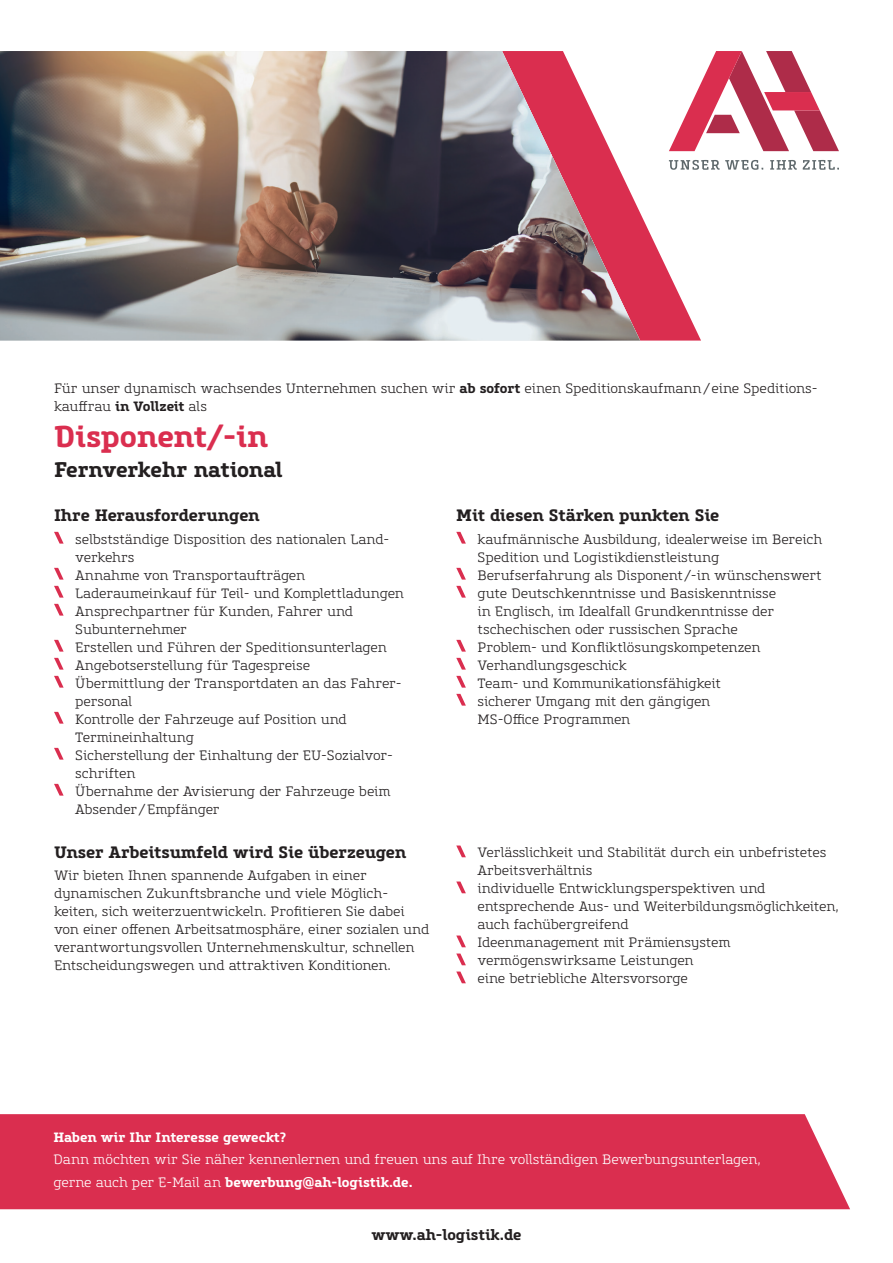
<style>
.page{position:relative;width:893px;height:1263px;background:#fff}
.page>*{position:absolute;margin:0;border:0;box-sizing:border-box;transform-origin:0 0}
.t1{font:700 30px "Core Slab M65";letter-spacing:-.005em;color:#da2e4f}
.t2{font:700 21px "Core Slab M65";letter-spacing:-.015em;color:#231f20}
.t3{font:700 16.5px "Core Slab M65";letter-spacing:-.01em;color:#231f20}
.t4{font:700 15px "Core Slab M65";color:#231f20}
.t5{font:300 13.5px/18px "Core Slab M35";letter-spacing:-.01em;color:#231f20}
.t6{font:300 13.5px "Core Slab M35";letter-spacing:-.015em;color:#fff}
.t7{font:700 13.5px "Core Slab M65";color:#fff}
.s1{font-family:"Core Slab M65";font-weight:700}
.s2{font-family:"Core Slab M35";font-weight:300}
</style>
<div class="page">
<div style="left:0;top:1114px;width:850px;height:95px;background:#da2e4f"></div>
<svg style="left:54px;top:532px;width:10px;height:12px"></svg>
<svg style="left:54px;top:568px;width:10px;height:12px"></svg>
<svg style="left:54px;top:586px;width:10px;height:12px"></svg>
<svg style="left:54px;top:604px;width:10px;height:12px"></svg>
<svg style="left:54px;top:640px;width:10px;height:12px"></svg>
<svg style="left:54px;top:658px;width:10px;height:12px"></svg>
<svg style="left:54px;top:676px;width:10px;height:12px"></svg>
<svg style="left:54px;top:712px;width:10px;height:12px"></svg>
<svg style="left:54px;top:748px;width:10px;height:12px"></svg>
<svg style="left:54px;top:784px;width:10px;height:12px"></svg>
<svg style="left:456px;top:845px;width:10px;height:12px"></svg>
<svg style="left:456px;top:881px;width:10px;height:12px"></svg>
<svg style="left:456px;top:935px;width:10px;height:12px"></svg>
<svg style="left:456px;top:953px;width:10px;height:12px"></svg>
<svg style="left:456px;top:971px;width:10px;height:12px"></svg>
<svg style="left:456px;top:532px;width:10px;height:12px"></svg>
<svg style="left:456px;top:568px;width:10px;height:12px"></svg>
<svg style="left:456px;top:586px;width:10px;height:12px"></svg>
<svg style="left:456px;top:640px;width:10px;height:12px"></svg>
<svg style="left:456px;top:658px;width:10px;height:12px"></svg>
<svg style="left:456px;top:676px;width:10px;height:12px"></svg>
<svg style="left:456px;top:694px;width:10px;height:12px"></svg>
<svg style="left:701px;top:160px;width:62px;height:10px"></svg>
<svg style="left:770px;top:160px;width:27px;height:10px"></svg>
<svg style="left:803px;top:160px;width:36px;height:10px"></svg>
<svg style="left:701px;top:51px;width:138px;height:100px"></svg>
<svg style="left:640px;top:83px;width:61px;height:258px"></svg>
<img style="left:0;top:51px;width:640px;height:290px">
<p class="t5" style="left:54px;top:379px;width:765px">Für unser dynamisch wachsendes Unternehmen suchen wir <span class="s1">ab sofort</span> einen Speditionskaufmann/eine Speditions&shy;kauffrau <span class="s1">in Vollzeit</span> als</p>
<h1 class="t1" style="left:54px;top:417px;width:216px">Disponent/-in</h1>
<h2 class="t2" style="left:54px;top:456px;width:230px">Fernverkehr national</h2>
<p class="t3" style="left:54px;top:505px;width:207px">Ihre Herausforderungen</p>
<p class="t5" style="left:75px;top:530px;width:330px">selbstständige Disposition des nationalen Land&shy;verkehrs<br>Annahme von Transportaufträgen Laderaumeinkauf für Teil- und Komplettladungen Ansprechpartner für Kunden, Fahrer und Subunternehmer<br>Erstellen und Führen der Speditionsunterlagen Angebotserstellung für Tagespreise<br>Übermittlung der Transportdaten an das Fahrer&shy;personal<br>Kontrolle der Fahrzeuge auf Position und Termineinhaltung<br>Sicherstellung der Einhaltung der EU- Sozialvor&shy;schriften<br>Übernahme der Avisierung der Fahrzeuge beim Absender /Empfänger</p>
<p class="t3" style="left:54px;top:841px;width:354px">Unser Arbeitsumfeld wird Sie überzeugen</p>
<p class="t5" style="left:54px;top:867px;width:377px">Wir bieten Ihnen spannende Aufgaben in einer dynamischen Zukunftsbranche und viele Möglich&shy;keiten, sich weiterzuentwickeln. Profitieren Sie dabei von einer offenen Arbeitsatmosphäre, einer sozialen und verantwortungsvollen Unternehmenskultur, schnellen Entscheidungswegen und attraktiven Konditionen.</p>
<p class="t3" style="left:456px;top:505px;width:265px">Mit diesen Stärken punkten Sie</p>
<p class="t5" style="left:477px;top:530px;width:346px">kaufmännische Ausbildung, idealerweise im Bereich Spedition und Logistikdienstleistung Berufserfahrung als Disponent /-in wünschenswert gute Deutschkenntnisse und Basiskenntnisse<br>in Englisch, im Idealfall Grundkenntnisse der tschechischen oder russischen Sprache<br>Problem- und Konfliktlösungskompetenzen Verhandlungsgeschick<br>Team- und Kommunikationsfähigkeit<br>sicherer Umgang mit den gängigen<br>MS-Office Programmen</p>
<p class="t5" style="left:477px;top:844px;width:363px">Verlässlichkeit und Stabilität durch ein unbefristetes Arbeitsverhältnis<br>individuelle Entwicklungsperspektiven und entsprechende Aus- und Weiterbildungsmöglichkeiten, auch fachübergreifend<br>Ideenmanagement mit Prämiensystem vermögenswirksame Leistungen<br>eine betriebliche Altersvorsorge</p>
<p class="t7" style="left:54px;top:1128px;width:235px">Haben wir Ihr Interesse geweckt?</p>
<p class="t6" style="left:54px;top:1151px;width:709px">Dann möchten wir Sie näher kennenlernen und freuen uns auf Ihre vollständigen Bewerbungsunterlagen,</p>
<p class="t7" style="left:54px;top:1173px;width:360px"><span class="s2">gerne auch per E-Mail an</span> bewerbung@ah-logistik.de.</p>
<p class="t4" style="left:371px;top:1225px;width:152px">www.ah-logistik.de</p>
</div>
